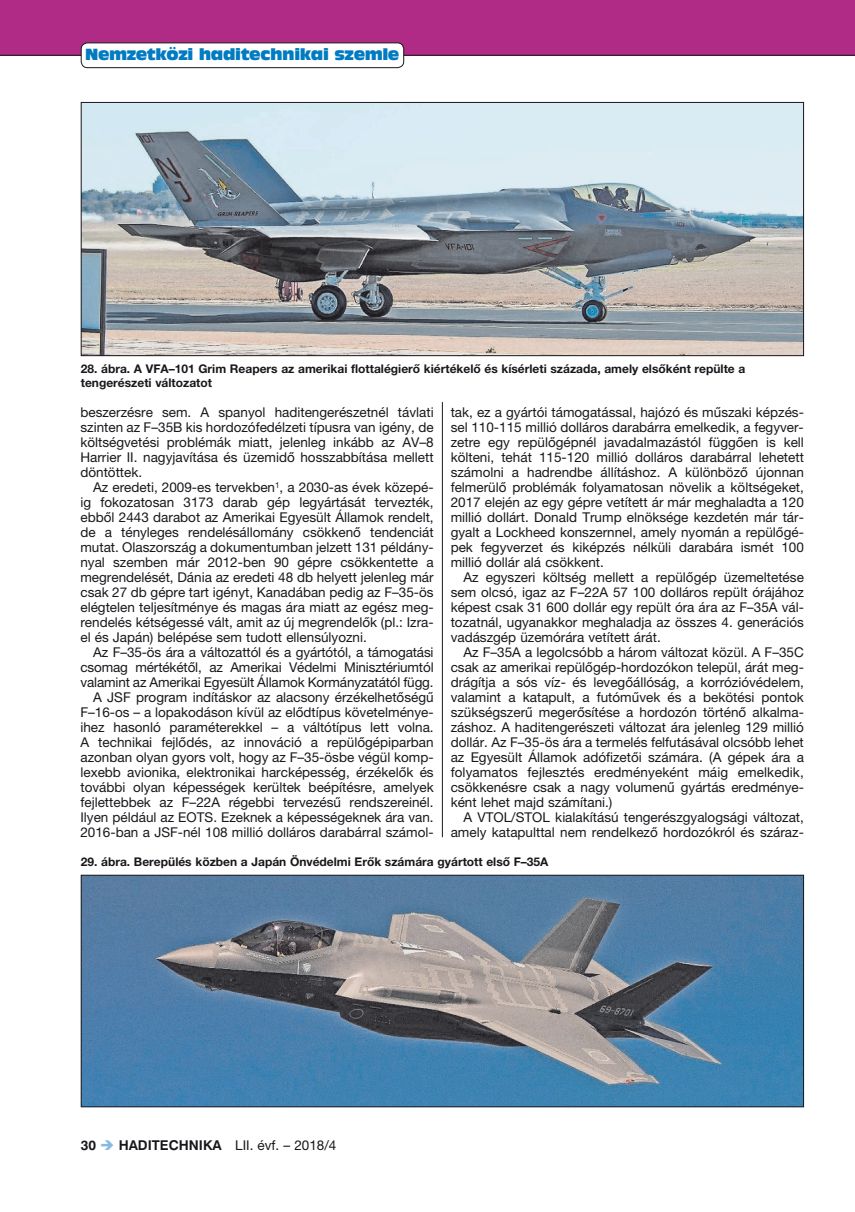
<style>
.page{position:relative;width:855px;height:1212px;background:#fff}
.page>*{position:absolute;margin:0;border:0;box-sizing:border-box;transform-origin:0 0}
.t1{font:15px "Antique Olive Compact";letter-spacing:-.02em;color:#007bc1}
.t2{font:13.5px/15px "Helvetica Neue LT Pro";color:#1a171c;text-align:justify}
.t3{font:700 12px/13.5px "Helvetica Neue LT Pro";color:#1a171c}
.s1{font-family:"Swiss 721 HU Bold"}
.s2{color:#88b9df}
</style>
<div class="page">
<div style="left:0;top:0;width:855px;height:55px;background:#af2b85"></div>
<hr style="left:0;top:55px;width:855px;height:1px;background:#1a171c">
<div style="left:81px;top:43px;width:323px;height:25px;background:#fff;border-radius:6px"></div>
<div style="left:81px;top:43px;width:323px;height:25px;border:1px solid #1a171c;border-radius:6px"></div>
<img style="left:83px;top:104px;width:719px;height:250px">
<div style="left:81px;top:102px;width:723px;height:254px;border:1px solid #1a171c"></div>
<img style="left:83px;top:877px;width:719px;height:228px">
<div style="left:81px;top:875px;width:723px;height:232px;border:1px solid #1a171c"></div>
<hr style="left:442px;top:402px;width:1px;height:435px;background:#1a171c">
<p class="t1" style="left:85px;top:44px;width:316px">Nemzetközi haditechnikai szemle</p>
<p class="t3" style="left:81px;top:362px;width:666px">28. ábra. A VFA–101 Grim Reapers az amerikai flottalégierő kiértékelő és kísérleti százada, amely elsőként repülte a tengerészeti változatot</p>
<p class="t2" style="left:80px;top:405px;width:355px">beszerzésre sem. A spanyol haditengerészetnél távlati szinten az F–35B kis hordozófedélzeti típusra van igény, de költségvetési problémák miatt, jelenleg inkább az AV–8<br>Harrier II. nagyjavítása és üzemidő hosszabbítása mellett döntöttek.</p>
<p class="t2" style="left:80px;top:480px;width:355px;text-indent:13px">Az eredeti, 2009-es tervekben<sup>1</sup>, a 2030-as évek közepé&shy;ig fokozatosan 3173 darab gép legyártását tervezték, ebből 2443 darabot az Amerikai Egyesült Államok rendelt, de a tényleges rendelésállomány csökkenő tendenciát mutat. Olaszország a dokumentumban jelzett 131 példán - nyal szemben már 2012-ben 90 gépre csökkentette a megrendelését, Dánia az eredeti 48 db helyett jelenleg már csak 27 db gépre tart igényt, Kanadában pedig az F–35-ös elégtelen teljesítménye és magas ára miatt az egész meg&shy;rendelés kétségessé vált, amit az új megrendelők (pl.: Izra&shy;el és Japán) belépése sem tudott ellensúlyozni.</p>
<p class="t2" style="left:80px;top:645px;width:355px;text-align:right">Az F–35-ös ára a változattól és a gyártótól, a támogatási csomag mértékétől, az Amerikai Védelmi Minisztériumtól valamint az Amerikai Egyesült Államok Kormányzatától függ.<br>A JSF program indításkor az alacsony érzékelhetőségű F–16-os – a lopakodáson kívül az elődtípus követelménye&shy;ihez hasonló paraméterekkel – a váltótípus lett volna.<br>A technikai fejlődés, az innováció a repülőgépiparban azonban olyan gyors volt, hogy az F–35-ösbe végül komp&shy;lexebb avionika, elektronikai harcképesség, érzékelők és további olyan képességek kerültek beépítésre, amelyek fejlettebbek az F–22A régebbi tervezésű rendszereinél.<br>Ilyen például az EOTS. Ezeknek a képességeknek ára van.<br>2016-ban a JSF-nél 108 millió dolláros darabárral számol-</p>
<p class="t2" style="left:451px;top:405px;width:355px">tak, ez a gyártói támogatással, hajózó és műszaki képzés&shy;sel 110-115 millió dolláros darabárra emelkedik, a fegyver&shy;zetre egy repülőgépnél javadalmazástól függően is kell költeni, tehát 115-120 millió dolláros darabárral lehetett számolni a hadrendbe állításhoz. A különböző újonnan felmerülő problémák folyamatosan növelik a költségeket, 2017 elején az egy gépre vetített ár már meghaladta a 120 millió dollárt. Donald Trump elnöksége kezdetén már tár&shy;gyalt a Lockheed konszernnel, amely nyomán a repülőgé&shy;pek fegyverzet és kiképzés nélküli darabára ismét 100 millió dollár alá csökkent.</p>
<p class="t2" style="left:451px;top:570px;width:355px;text-indent:13px">Az egyszeri költség mellett a repülőgép üzemeltetése sem olcsó, igaz az F–22A 57 100 dolláros repült órájához képest csak 31 600 dollár egy repült óra ára az F–35A vál&shy;tozatnál, ugyanakkor meghaladja az összes 4. generációs vadászgép üzemórára vetített árát.</p>
<p class="t2" style="left:451px;top:645px;width:355px;text-indent:13px">Az F–35A a legolcsóbb a három változat közül. A F–35C csak az amerikai repülőgép-hordozókon települ, árát meg&shy;drágítja a sós víz- és levegőállóság, a korrózióvédelem, valamint a katapult, a futóművek és a bekötési pontok szükségszerű megerősítése a hordozón történő alkalma&shy;záshoz. A haditengerészeti változat ára jelenleg 129 millió dollár. Az F–35-ös ára a termelés felfutásával olcsóbb lehet az Egyesült Államok adófizetői számára. (A gépek ára a folyamatos fejlesztés eredményeként máig emelkedik, csökkenésre csak a nagy volumenű gyártás eredménye&shy;ként lehet majd számítani.)</p>
<p class="t2" style="left:451px;top:809px;width:355px;text-align:right">A VTOL/STOL kialakítású tengerészgyalogsági változat, amely katapulttal nem rendelkező hordozókról és száraz-</p>
<p class="t3" style="left:81px;top:855px;width:469px">29. ábra. Berepülés közben a Japán Önvédelmi Erők számára gyártott első F–35A</p>
<p class="t2" style="left:81px;top:1137px;width:257px"><span class="s1">30</span> <span class="s2">➔</span> <span class="s1">HADITECHNIKA</span> LII. évf. – 2018/4</p>
</div>
